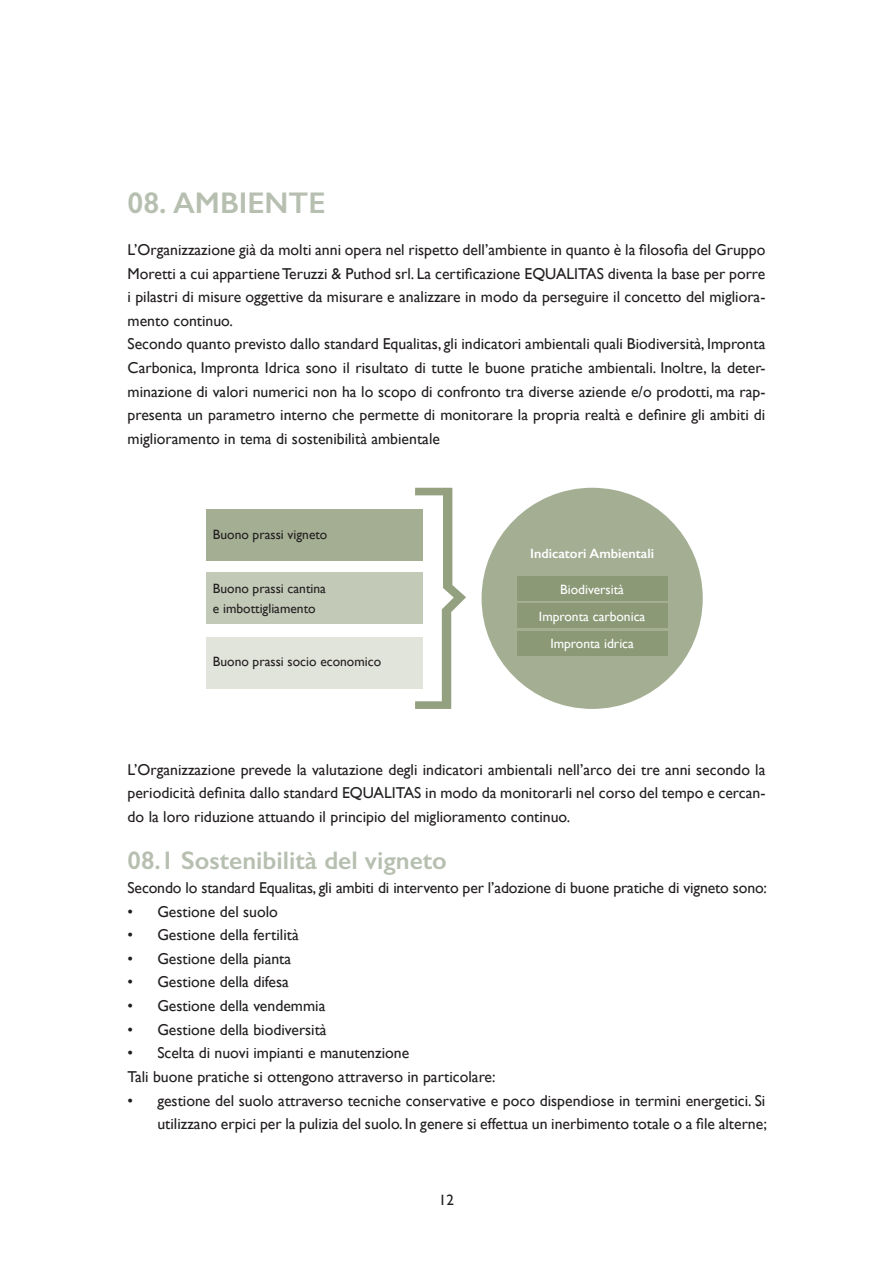
<style>
.page{position:relative;width:893px;height:1263px;background:#fff}
.page>*{position:absolute;margin:0;border:0;box-sizing:border-box;transform-origin:0 0}
.TITOLO{font:600 30px "Gill Sans";color:#b6bfb0}
.TITOLETTO{font:600 25.5px "Gill Sans";color:#b6bfb0}
.TESTO{font:15.75px/23.7px "Gill Sans";color:#231f20;text-align:justify}
.t1{font:15px "Gill Sans";color:#231f20}
.TABELLE{font:13.5px "Gill Sans";color:#231f20}
.TEBELLA_BIANCO{font:13.5px "Gill Sans";color:#fff}
.titolo_bold_tabella{font:600 13.5px "Gill Sans";color:#fff}
</style>
<div class="page">
<div style="left:207px;top:509px;width:216px;height:51px;background:#a3ae93"></div>
<div style="left:207px;top:573px;width:216px;height:51px;background:#c2c9b7"></div>
<div style="left:207px;top:637px;width:216px;height:51px;background:#e1e4db"></div>
<div style="left:482px;top:488px;width:221px;height:221px;background:#a3ae93;border-radius:50%"></div>
<div style="left:517px;top:576px;width:151px;height:24px;background:#8b9976"></div>
<div style="left:517px;top:604px;width:151px;height:24px;background:#8b9976"></div>
<div style="left:517px;top:631px;width:151px;height:24px;background:#8b9976"></div>
<svg style="left:415px;top:488px;width:51px;height:221px"></svg>
<p class="TITOLO" style="left:128px;top:185px;width:200px">08. AMBIENTE</p>
<p class="TESTO" style="left:128px;top:238px;width:639px">L’Organizzazione già da molti anni opera nel rispetto dell’ambiente in quanto è la filosofia del Gruppo Moretti a cui appartiene Teruzzi &amp; Puthod srl. La certificazione EQUALITAS diventa la base per porre i pilastri di misure oggettive da misurare e analizzare in modo da perseguire il concetto del migliora&shy;mento continuo.</p>
<p class="TESTO" style="left:128px;top:332px;width:639px">Secondo quanto previsto dallo standard Equalitas, gli indicatori ambientali quali Biodiversità, Impronta Carbonica, Impronta Idrica sono il risultato di tutte le buone pratiche ambientali. Inoltre, la deter&shy;minazione di valori numerici non ha lo scopo di confronto tra diverse aziende e/o prodotti, ma rap&shy;presenta un parametro interno che permette di monitorare la propria realtà e definire gli ambiti di miglioramento in tema di sostenibilità ambientale</p>
<p class="TABELLE" style="left:213px;top:526px;width:116px">Buono prassi vigneto</p>
<p class="TABELLE" style="left:213px;top:580px;width:115px">Buono prassi cantina</p>
<p class="TABELLE" style="left:213px;top:601px;width:104px">e imbottigliamento</p>
<p class="TABELLE" style="left:213px;top:654px;width:170px">Buono prassi socio economico</p>
<p class="titolo_bold_tabella" style="left:530px;top:545px;width:125px">Indicatori Ambientali</p>
<p class="TEBELLA_BIANCO" style="left:560px;top:581px;width:65px">Biodiversità</p>
<p class="TEBELLA_BIANCO" style="left:539px;top:608px;width:108px">Impronta carbonica</p>
<p class="TEBELLA_BIANCO" style="left:550px;top:636px;width:85px">Impronta idrica</p>
<p class="TESTO" style="left:128px;top:757px;width:639px">L’Organizzazione prevede la valutazione degli indicatori ambientali nell’arco dei tre anni secondo la periodicità definita dallo standard EQUALITAS in modo da monitorarli nel corso del tempo e cercan&shy;do la loro riduzione attuando il principio del miglioramento continuo.</p>
<p class="TITOLETTO" style="left:128px;top:845px;width:321px">08.1 Sostenibilità del vigneto</p>
<p class="TESTO" style="left:128px;top:875px;width:641px">Secondo lo standard Equalitas, gli ambiti di intervento per l’adozione di buone pratiche di vigneto sono:</p>
<p class="TESTO" style="left:128px;top:899px;width:152px">• Gestione del suolo</p>
<p class="TESTO" style="left:128px;top:923px;width:173px">• Gestione della fertilità</p>
<p class="TESTO" style="left:128px;top:946px;width:165px">• Gestione della pianta</p>
<p class="TESTO" style="left:128px;top:970px;width:163px">• Gestione della difesa</p>
<p class="TESTO" style="left:128px;top:994px;width:199px">• Gestione della vendemmia</p>
<p class="TESTO" style="left:128px;top:1017px;width:201px">• Gestione della biodiversità</p>
<p class="TESTO" style="left:128px;top:1041px;width:283px">• Scelta di nuovi impianti e manutenzione</p>
<p class="TESTO" style="left:128px;top:1064px;width:370px">Tali buone pratiche si ottengono attraverso in particolare:</p>
<p class="TESTO" style="left:128px;top:1088px;width:641px;text-align:right">• gestione del suolo attraverso tecniche conservative e poco dispendiose in termini energetici. Si utilizzano erpici per la pulizia del suolo. In genere si effettua un inerbimento totale o a file alterne;</p>
<p class="t1" style="left:439px;top:1191px;width:16px">12</p>
</div>
